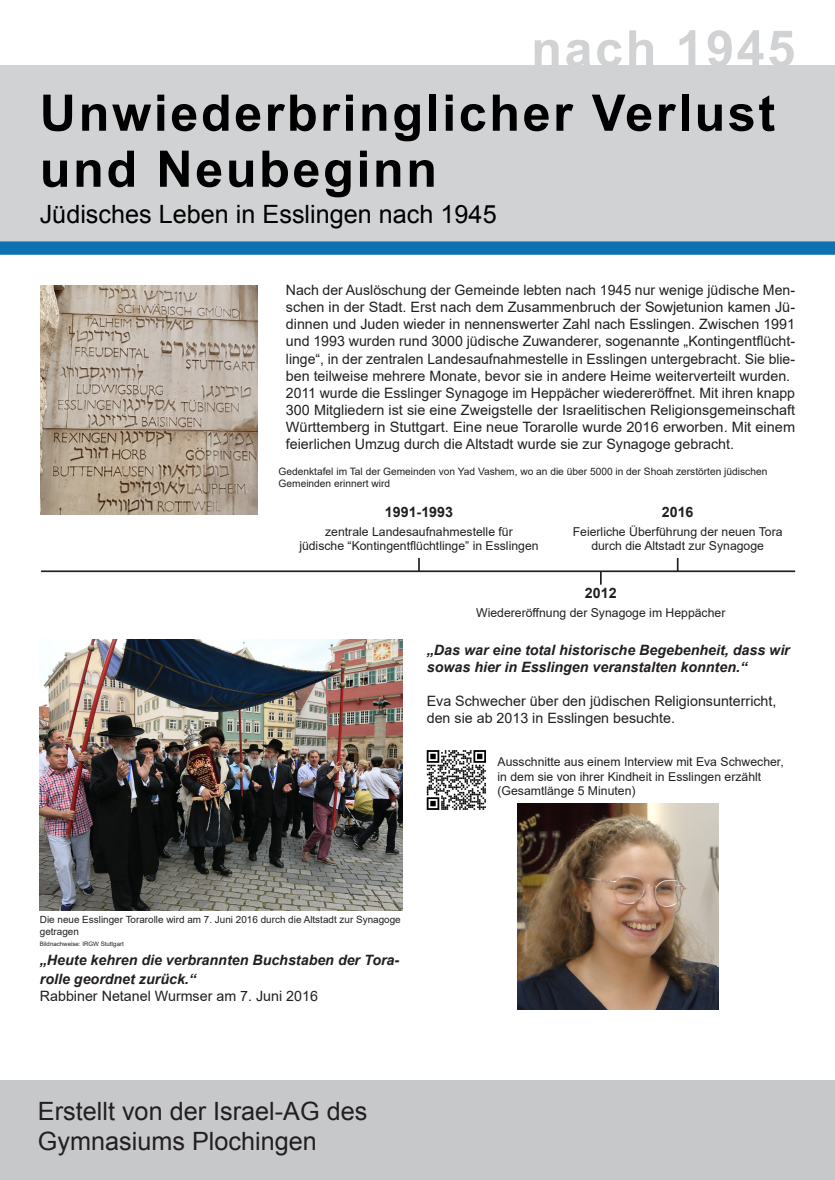
<style>
.page{position:relative;width:835px;height:1180px;background:#fff}
.page>*{position:absolute;margin:0;border:0;box-sizing:border-box;transform-origin:0 0}
.t1{font:700 50.4px "Arial";letter-spacing:.05em;color:#000}
.t2{font:700 50.4px "Arial";letter-spacing:.05em;color:#d1d2d4}
.t3{font:25.2px "Arial";color:#231f20}
.t4{font:25.2px "Arial";color:#000}
.t5{font:14.24px/17.1px "Arial";color:#231f20}
.t6{font:italic 700 14.24px/17.1px "Arial";color:#231f20}
.t7{font:700 14.24px "Arial";color:#231f20}
.t8{font:12.21px/14.7px "Arial";color:#231f20;text-align:center}
.t9{font:10.19px/12.2px "Arial";color:#231f20}
.t10{font:9.9px/11.9px "Arial";color:#231f20}
.t11{font:6.12px "Arial";color:#231f20}
</style>
<div class="page">
<div style="left:0;top:1080px;width:834px;height:100px;background:#c7c8ca"></div>
<div style="left:0;top:66px;width:834px;height:182px;background:#d1d2d4"></div>
<div style="left:0;top:241px;width:834px;height:14px;background:#0e71b2"></div>
<img style="left:40px;top:285px;width:218px;height:229px">
<img style="left:40px;top:639px;width:363px;height:272px">
<img style="left:517px;top:804px;width:201px;height:206px">
<img style="left:426px;top:750px;width:60px;height:60px">
<svg style="left:676px;top:558px;width:2px;height:12px"></svg>
<svg style="left:600px;top:572px;width:1px;height:12px"></svg>
<hr style="left:41px;top:570px;width:754px;height:2px;background:#231f20">
<svg style="left:418px;top:558px;width:2px;height:13px"></svg>
<p class="t2" style="left:531px;top:15px;width:265px">nach 1945</p>
<p class="t1" style="left:40px;top:79px;width:736px">Unwiederbringlicher Verlust</p>
<p class="t1" style="left:40px;top:135px;width:399px">und Neubeginn</p>
<p class="t4" style="left:40px;top:198px;width:458px">Jüdisches Leben in Esslingen nach 1945</p>
<p class="t5" style="left:286px;top:281px;width:510px">Nach der Auslöschung der Gemeinde lebten nach 1945 nur wenige jüdische Men&shy;schen in der Stadt. Erst nach dem Zusammenbruch der Sowjetunion kamen Jü&shy;dinnen und Juden wieder in nennenswerter Zahl nach Esslingen. Zwischen 1991 und 1993 wurden rund 3000 jüdische Zuwanderer, sogenannte „Kontingentflücht&shy;linge“, in der zentralen Landesaufnahmestelle in Esslingen untergebracht. Sie blie&shy;ben teilweise mehrere Monate, bevor sie in andere Heime weiterverteilt wurden.<br>2011 wurde die Esslinger Synagoge im Heppächer wiedereröffnet. Mit ihren knapp 300 Mitgliedern ist sie eine Zweigstelle der Israelitischen Religionsgemeinschaft Württemberg in Stuttgart. Eine neue Torarolle wurde 2016 erworben. Mit einem feierlichen Umzug durch die Altstadt wurde sie zur Synagoge gebracht.</p>
<p class="t9" style="left:278px;top:465px;width:490px">Gedenktafel im Tal der Gemeinden von Yad Vashem, wo an die über 5000 in der Shoah zerstörten jüdischen<br>Gemeinden erinnert wird</p>
<p class="t7" style="left:385px;top:502px;width:70px">1991-1993</p>
<p class="t8" style="left:299px;top:524px;width:241px">zentrale Landesaufnahmestelle für<br>jüdische “Kontingentflüchtlinge” in Esslingen</p>
<p class="t7" style="left:661px;top:502px;width:33px">2016</p>
<p class="t8" style="left:572px;top:524px;width:211px">Feierliche Überführung der neuen Tora durch die Altstadt zur Synagoge</p>
<p class="t7" style="left:585px;top:583px;width:33px">2012</p>
<p class="t8" style="left:476px;top:605px;width:251px">Wiedereröffnung der Synagoge im Heppächer</p>
<p class="t6" style="left:426px;top:641px;width:364px">„Das war eine total historische Begebenheit, dass wir sowas hier in Esslingen veranstalten konnten.“</p>
<p class="t5" style="left:426px;top:692px;width:351px">Eva Schwecher über den jüdischen Religionsunterricht, den sie ab 2013 in Esslingen besuchte.</p>
<p class="t8" style="left:497px;top:754px;width:287px;text-align:left">Ausschnitte aus einem Interview mit Eva Schwecher, in dem sie von ihrer Kindheit in Esslingen erzählt (Gesamtlänge 5 Minuten)</p>
<p class="t10" style="left:40px;top:913px;width:362px">Die neue Esslinger Torarolle wird am 7. Juni 2016 durch die Altstadt zur Synagoge getragen</p>
<p class="t11" style="left:40px;top:940px;width:85px">Bildnachweise: IRGW Stuttgart</p>
<p class="t6" style="left:40px;top:950px;width:361px;line-height:19.6px">„Heute kehren die verbrannten Buchstaben der Tora&shy;rolle geordnet zurück.“</p>
<p class="t5" style="left:40px;top:987px;width:279px">Rabbiner Netanel Wurmser am 7. Juni 2016</p>
<p class="t3" style="left:38px;top:1094px;width:331px">Erstellt von der Israel-AG des</p>
<p class="t3" style="left:38px;top:1124px;width:280px">Gymnasiums Plochingen</p>
</div>
